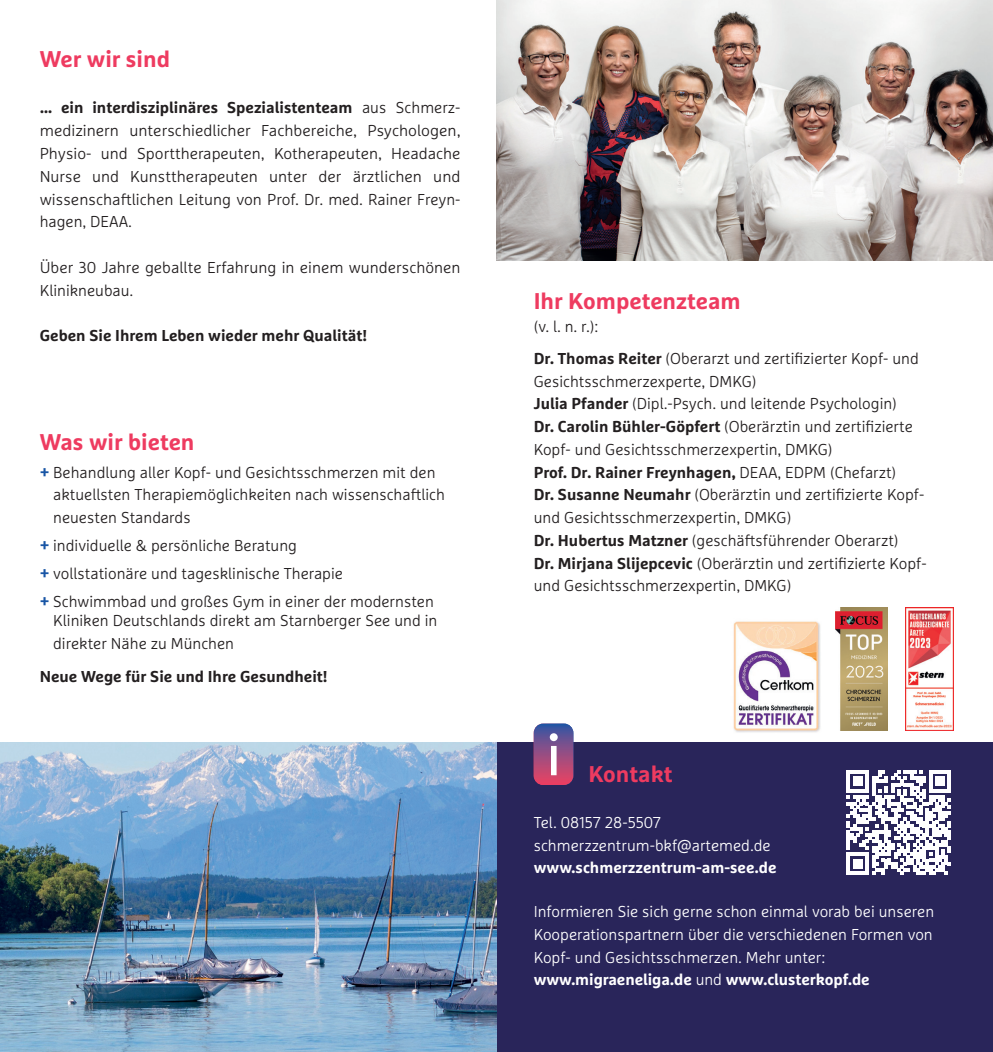
<style>
.page{position:relative;width:993px;height:1052px;background:#fff}
.page>*{position:absolute;margin:0;border:0;box-sizing:border-box;transform-origin:0 0}
.t1{font:57.4px "Marselis Pro";color:#fff}
.t2{font:700 22.75px "Marselis Pro";color:#ee3b60}
.t3{font:300 15.75px/22.8px "Marselis Pro";color:#231f20}
.t4{font:300 15.75px/22.8px "Marselis Pro";color:#fff}
.t5{font:700 15.75px "Marselis Pro";color:#231f20}
.t6{font:700 15.75px "Marselis Pro";color:#fff}
.s1{font-weight:700}
.s2{font-weight:700;color:#1855a5}
</style>
<div class="page">
<div style="left:496px;top:742px;width:496px;height:310px;background:#29255a"></div>
<img style="left:496px;top:0;width:496px;height:260px">
<svg style="left:846px;top:770px;width:104px;height:104px"></svg>
<img style="left:0;top:742px;width:496px;height:310px">
<svg style="left:533px;top:723px;width:40px;height:62px;background:#935084"></svg>
<img style="left:733px;top:621px;width:88px;height:112px">
<img style="left:835px;top:607px;width:52px;height:123px">
<img style="left:905px;top:607px;width:48px;height:123px">
<h2 class="t2" style="left:40px;top:45px;width:132px">Wer wir sind</h2>
<p class="t3" style="left:40px;top:96px;width:422px;text-align:justify"><span class="s1">… ein interdisziplinäres Spezialistenteam</span> aus Schmerz&shy;medizinern unterschiedlicher Fachbereiche, Psychologen, Physio- und Sporttherapeuten, Kotherapeuten, Headache Nurse und Kunsttherapeuten unter der ärztlichen und wissenschaftlichen Leitung von Prof. Dr. med. Rainer Freyn&shy;hagen, DEAA.</p>
<p class="t3" style="left:40px;top:256px;width:422px">Über 30 Jahre geballte Erfahrung in einem wunderschönen<br>Klinikneubau.</p>
<p class="t5" style="left:40px;top:326px;width:329px">Geben Sie Ihrem Leben wieder mehr Qualität!</p>
<h2 class="t2" style="left:40px;top:428px;width:156px">Was wir bieten</h2>
<p class="t3" style="left:53px;top:460px;width:393px;text-indent:-13px"><span class="s2">+</span> Behandlung aller Kopf- und Gesichtsschmerzen mit den aktuellsten Therapiemöglichkeiten nach wissenschaftlich neuesten Standards</p>
<p class="t3" style="left:40px;top:531px;width:395px;line-height:28px"><span class="s2">+</span> individuelle &amp; persönliche Beratung<br><span class="s2">+</span> vollstationäre und tagesklinische Therapie<br><span class="s2">+</span> Schwimmbad und großes Gym in einer der modernsten</p>
<p class="t3" style="left:53px;top:609px;width:385px">Kliniken Deutschlands direkt am Starnberger See und in direkter Nähe zu München</p>
<p class="t5" style="left:40px;top:666px;width:289px">Neue Wege für Sie und Ihre Gesundheit!</p>
<h2 class="t2" style="left:533px;top:287px;width:208px">Ihr Kompetenzteam</h2>
<p class="t3" style="left:533px;top:310px;width:386px;line-height:32px">(v. l. n. r.):<br><span class="s1">Dr. Thomas Reiter</span> (Oberarzt und zertifizierter Kopf- und</p>
<p class="t3" style="left:533px;top:369px;width:394px">Gesichtsschmerzexperte, DMKG)<br><span class="s1">Julia Pfander</span> (Dipl.-Psych. und leitende Psychologin)<br><span class="s1">Dr. Carolin Bühler-Göpfert</span> (Oberärztin und zertifizierte Kopf- und Gesichtsschmerzexpertin, DMKG)<br><span class="s1">Prof. Dr. Rainer Freynhagen,</span> DEAA, EDPM (Chefarzt)<br><span class="s1">Dr. Susanne Neumahr</span> (Oberärztin und zertifizierte Kopf&shy;und Gesichtsschmerzexpertin, DMKG)<br><span class="s1">Dr. Hubertus Matzner</span> (geschäftsführender Oberarzt)<br><span class="s1">Dr. Mirjana Slijepcevic</span> (Oberärztin und zertifizierte Kopf&shy;und Gesichtsschmerzexpertin, DMKG)</p>
<h1 class="t1" style="left:546px;top:720px;width:16px">i</h1>
<h2 class="t2" style="left:588px;top:760px;width:86px">Kontakt</h2>
<p class="t4" style="left:533px;top:810px;width:238px">Tel. 08157 28-5507 schmerzzentrum-bkf@artemed.de</p>
<p class="t6" style="left:533px;top:858px;width:244px">www.schmerzzentrum-am-see.de</p>
<p class="t4" style="left:533px;top:900px;width:402px">Informieren Sie sich gerne schon einmal vorab bei unseren Kooperationspartnern über die verschiedenen Formen von Kopf- und Gesichtsschmerzen. Mehr unter: <span class="s1">www.migraeneliga.de</span> und <span class="s1">www.clusterkopf.de</span></p>
</div>
